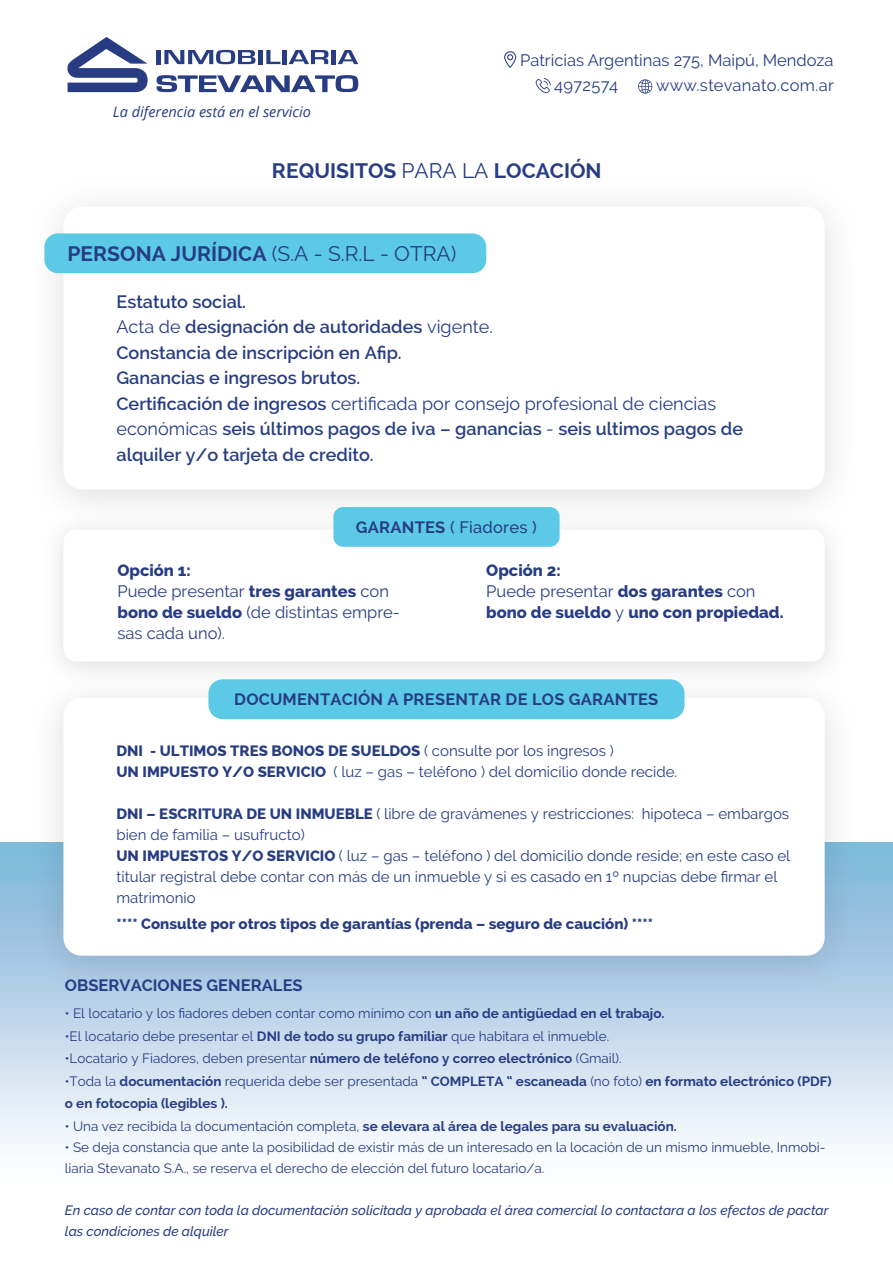
<style>
.page{position:relative;width:893px;height:1263px;background:#fff}
.page>*{position:absolute;margin:0;border:0;box-sizing:border-box;transform-origin:0 0}
.t1{font:21px "Raleway";color:#273c83}
.t2{font:700 21px "Raleway";color:#273c83}
.t3{font:600 18px/25.5px "Raleway";color:#273c83}
.t4{font:16.5px/21px "Raleway";color:#273c83}
.t5{font:800 16.5px/21px "Raleway";color:#273c83}
.t6{font:700 16.5px "Raleway";letter-spacing:.015em;color:#273c83}
.t7{font:16.5px "Raleway";letter-spacing:.02em;color:#273c83}
.t8{font:500 16.5px "Raleway";letter-spacing:.015em;color:#273c83}
.t9{font:15px/21px "Raleway";color:#273c83}
.t10{font:800 15px "Raleway";color:#273c83}
.t11{font:italic 14.55px "Open Sans";color:#273c83}
.t12{font:13.5px/21px "Raleway";color:#273c83}
.t13{font:700 13.5px/22.5px "Raleway";color:#273c83}
.t14{font:italic 500 13.5px/21px "Raleway";color:#273c83}
.s1{font-weight:400}
.s2{font-weight:700}
.s3{font-weight:800}
</style>
<div class="page">
<div style="left:0;top:843px;width:893px;height:420px;background:linear-gradient(to bottom,#80b4d9,#fff)"></div>
<div style="left:63px;top:529px;width:762px;height:133px;background:#fff;border-radius:13px"></div>
<img style="left:15px;top:655px;width:858px;height:354px">
<div style="left:63px;top:698px;width:762px;height:258px;background:#fff;border-radius:18px"></div>
<svg style="left:504px;top:51px;width:12px;height:17px"></svg>
<svg style="left:536px;top:78px;width:15px;height:15px"></svg>
<svg style="left:638px;top:79px;width:15px;height:15px"></svg>
<svg style="left:67px;top:37px;width:81px;height:55px"></svg>
<hr style="left:157px;top:50px;width:4px;height:14px;background:#273c83">
<svg style="left:164px;top:50px;width:91px;height:14px"></svg>
<div style="left:258px;top:50px;width:5px;height:14px;background:#273c83"></div>
<svg style="left:266px;top:50px;width:14px;height:14px"></svg>
<hr style="left:283px;top:50px;width:4px;height:14px;background:#273c83">
<svg style="left:289px;top:50px;width:39px;height:14px"></svg>
<hr style="left:332px;top:50px;width:4px;height:14px;background:#273c83">
<svg style="left:338px;top:50px;width:20px;height:14px"></svg>
<svg style="left:156px;top:75px;width:202px;height:17px"></svg>
<div style="left:44px;top:233px;width:442px;height:40px;background:#5ccae7;border-radius:14px"></div>
<div style="left:333px;top:507px;width:227px;height:40px;background:#5ccae7;border-radius:10px"></div>
<div style="left:208px;top:679px;width:476px;height:40px;background:#5ccae7;border-radius:14px"></div>
<p class="t4" style="left:520px;top:49px;width:315px">Patricias Argentinas 275, Maipú, Mendoza</p>
<p class="t11" style="left:113px;top:102px;width:199px">La diferencia está en el servicio</p>
<p class="t7" style="left:554px;top:76px;width:65px">4972574</p>
<p class="t7" style="left:656px;top:76px;width:179px">www.stevanato.com.ar</p>
<h1 class="t2" style="left:272px;top:158px;width:331px">REQUISITOS <span class="s1">PARA LA</span> LOCACIÓN</h1>
<h1 class="t1" style="left:67px;top:242px;width:390px"><span class="s2">PERSONA JURÍDICA</span> (S.A - S.R.L - OTRA)</h1>
<p class="t3" style="left:116px;top:289px;width:628px">Estatuto social.<br><span class="s1">Acta de</span> designación de autoridades <span class="s1">vigente.<br></span>Constancia de inscripción en Afip.<br>Ganancias e ingresos brutos.<br>Certificación de ingresos <span class="s1">certificada por consejo profesional de ciencias económicas</span> seis últimos pagos de iva – ganancias <span class="s1">-</span> seis ultimos pagos de alquiler y/o tarjeta de credito.</p>
<p class="t8" style="left:356px;top:517px;width:182px"><span class="s2">GARANTES</span> ( Fiadores )</p>
<p class="t4" style="left:117px;top:560px;width:284px"><span class="s3">Opción 1:<br></span>Puede presentar <span class="s3">tres garantes</span> con <span class="s3">bono de sueldo</span> (de distintas empre&shy;sas cada uno).</p>
<p class="t5" style="left:486px;top:560px;width:299px">Opción 2:<br><span class="s1">Puede presentar</span> dos garantes <span class="s1">con </span>bono de sueldo <span class="s1">y</span> uno con propiedad.</p>
<p class="t6" style="left:234px;top:690px;width:426px">DOCUMENTACIÓN A PRESENTAR DE LOS GARANTES</p>
<p class="t9" style="left:116px;top:740px;width:562px"><span class="s3">DNI - ULTIMOS TRES BONOS DE SUELDOS</span> ( consulte por los ingresos )<br><span class="s3">UN IMPUESTO Y/O SERVICIO</span> ( luz – gas – teléfono ) del domicilio donde recide.</p>
<p class="t9" style="left:116px;top:803px;width:675px"><span class="s3">DNI – ESCRITURA DE UN INMUEBLE</span> ( libre de gravámenes y restricciones: hipoteca – embargos bien de familia – usufructo)<br><span class="s3">UN IMPUESTOS Y/O SERVICIO</span> ( luz – gas – teléfono ) del domicilio donde reside; en este caso el titular registral debe contar con más de un inmueble y si es casado en 1º nupcias debe firmar el matrimonio</p>
<p class="t10" style="left:116px;top:915px;width:538px">**** Consulte por otros tipos de garantías (prenda – seguro de caución) ****</p>
<p class="t6" style="left:65px;top:976px;width:239px">OBSERVACIONES GENERALES</p>
<p class="t12" style="left:65px;top:1003px;width:601px">• El locatario y los fiadores deben contar como mínimo con <span class="s2">un año de antigüedad en el trabajo.</span></p>
<p class="t12" style="left:65px;top:1025px;width:546px">•El locatario debe presentar el <span class="s2">DNI de todo su grupo familiar</span> que habitara el inmueble.</p>
<p class="t12" style="left:65px;top:1048px;width:558px">•Locatario y Fiadores, deben presentar <span class="s2">número de teléfono y correo electrónico</span> (Gmail).</p>
<p class="t13" style="left:65px;top:1069px;width:768px"><span class="s1">•Toda la</span> documentación <span class="s1">requerida debe ser presentada</span> “ COMPLETA “ escaneada <span class="s1">(no foto)</span> en formato electrónico (PDF) o en fotocopia (legibles ).</p>
<p class="t13" style="left:65px;top:1114px;width:613px"><span class="s1">• Una vez recibida la documentación completa,</span> se elevara al área de legales para su evaluación.</p>
<p class="t12" style="left:65px;top:1136px;width:762px">• Se deja constancia que ante la posibilidad de existir más de un interesado en la locación de un mismo inmueble, Inmobi&shy;liaria Stevanato S.A., se reserva el derecho de elección del futuro locatario/a.</p>
<p class="t14" style="left:65px;top:1199px;width:765px">En caso de contar con toda la documentación solicitada y aprobada el área comercial lo contactara a los efectos de pactar las condiciones de alquiler</p>
</div>
